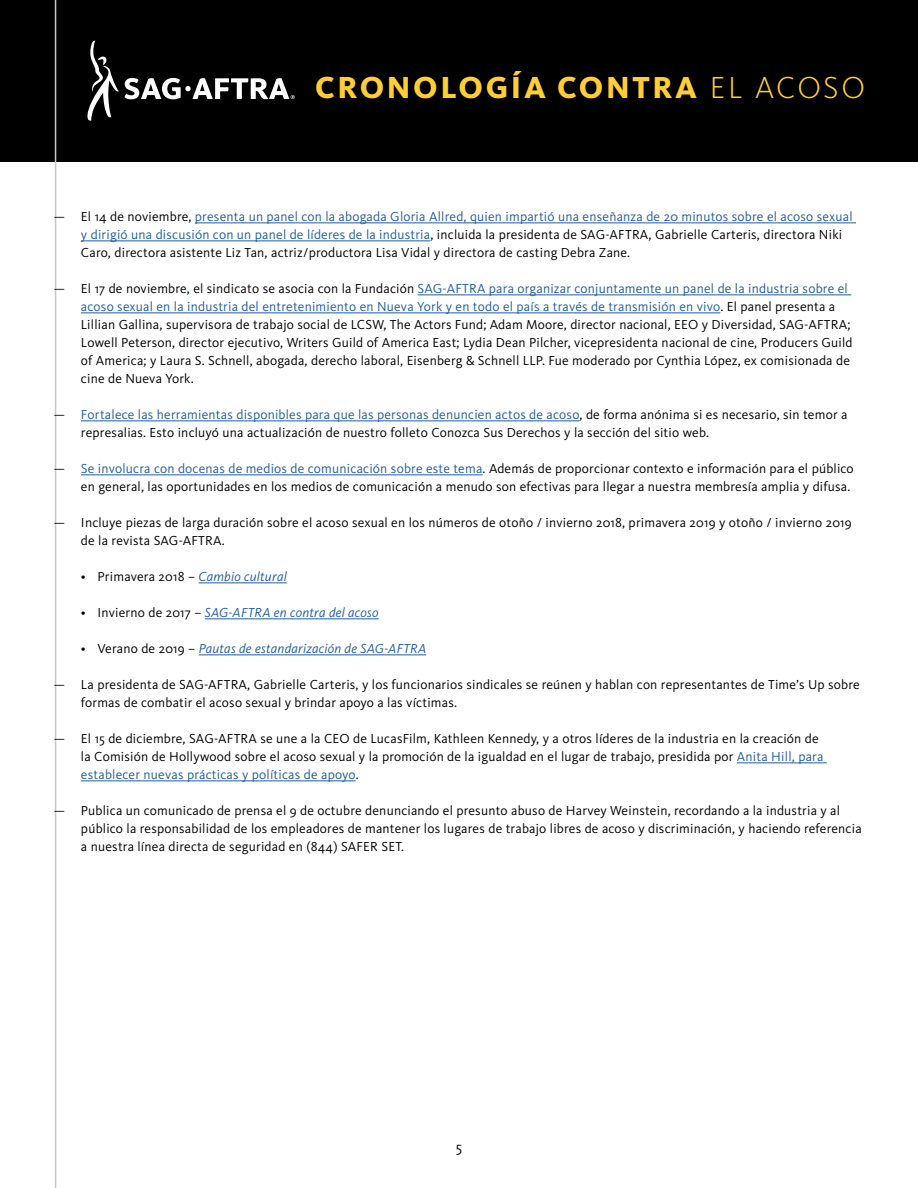
<style>
.page{position:relative;width:918px;height:1188px;background:#fff}
.page>*{position:absolute;margin:0;border:0;box-sizing:border-box;transform-origin:0 0}
.t1{font:800 31.5px "Kievit";letter-spacing:.085em;color:#ffce35}
.t2{font:15px "Kievit OT";color:#000}
.t3{font:13.5px/18px "Kievit OT";letter-spacing:.015em;color:#000}
.t4{font:italic 13.5px "Kievit OT";letter-spacing:.015em;color:#215e9e}
.s1{font-weight:300}
.s2{color:#215e9e}
.s3{font-style:italic;color:#215e9e}
.s4{font-style:normal;color:#000}
</style>
<div class="page">
<div style="left:0;top:0;width:918px;height:162px;background:#000"></div>
<hr style="left:55px;top:0;width:1px;height:1188px;background:#c7c9c8">
<svg style="left:87px;top:41px;width:32px;height:80px"></svg>
<svg style="left:125px;top:78px;width:170px;height:21px"></svg>
<hr style="left:195px;top:222px;width:661px;height:1px;background:#215e9e">
<hr style="left:81px;top:240px;width:349px;height:1px;background:#215e9e">
<hr style="left:418px;top:294px;width:433px;height:1px;background:#215e9e">
<hr style="left:81px;top:312px;width:639px;height:1px;background:#215e9e">
<hr style="left:81px;top:420px;width:499px;height:1px;background:#215e9e">
<hr style="left:81px;top:474px;width:402px;height:1px;background:#215e9e">
<hr style="left:199px;top:582px;width:88px;height:1px;background:#215e9e">
<hr style="left:205px;top:618px;width:174px;height:1px;background:#215e9e">
<hr style="left:199px;top:654px;width:227px;height:1px;background:#215e9e">
<hr style="left:737px;top:762px;width:90px;height:1px;background:#215e9e">
<hr style="left:81px;top:780px;width:275px;height:1px;background:#215e9e">
<h1 class="t1" style="left:315px;top:68px;width:551px">CRONOLOGÍA CONTRA <span class="s1">EL ACOSO</span></h1>
<p class="t3" style="left:81px;top:208px;width:773px;text-indent:-27px">— El 14 de noviembre, <span class="s2">presenta un panel con la abogada Gloria Allred, quien impartió una enseñanza de 20 minutos sobre el acoso sexual y dirigió una discusión con un panel de líderes de la industria</span>, incluida la presidenta de SAG-AFTRA, Gabrielle Carteris, directora Niki<br>Caro, directora asistente Liz Tan, actriz/productora Lisa Vidal y directora de casting Debra Zane.</p>
<p class="t3" style="left:81px;top:280px;width:773px;text-indent:-27px">— El 17 de noviembre, el sindicato se asocia con la Fundación <span class="s2">SAG-AFTRA para organizar conjuntamente un panel de la industria sobre el acoso sexual en la industria del entretenimiento en Nueva York y en todo el país a través de transmisión en vivo</span>. El panel presenta a Lillian Gallina, supervisora de trabajo social de LCSW, The Actors Fund; Adam Moore, director nacional, EEO y Diversidad, SAG-AFTRA; Lowell Peterson, director ejecutivo, Writers Guild of America East; Lydia Dean Pilcher, vicepresidenta nacional de cine, Producers Guild of America; y Laura S. Schnell, abogada, derecho laboral, Eisenberg &amp; Schnell LLP. Fue moderado por Cynthia López, ex comisionada de cine de Nueva York.</p>
<p class="t3" style="left:81px;top:406px;width:768px;text-indent:-27px">— <span class="s2">Fortalece las herramientas disponibles para que las personas denuncien actos de acoso</span>, de forma anónima si es necesario, sin temor a represalias. Esto incluyó una actualización de nuestro folleto Conozca Sus Derechos y la sección del sitio web.</p>
<p class="t3" style="left:54px;top:460px;width:801px;text-align:right">— <span class="s2">Se involucra con docenas de medios de comunicación sobre este tema</span>. Además de proporcionar contexto e información para el público en general, las oportunidades en los medios de comunicación a menudo son efectivas para llegar a nuestra membresía amplia y difusa.</p>
<p class="t3" style="left:81px;top:514px;width:772px;text-indent:-27px">— Incluye piezas de larga duración sobre el acoso sexual en los números de otoño / invierno 2018, primavera 2019 y otoño / invierno 2019 de la revista SAG-AFTRA.</p>
<p class="t3" style="left:81px;top:568px;width:207px">• Primavera 2018 – <span class="s3">Cambio cultural</span></p>
<p class="t4" style="left:81px;top:605px;width:299px"><span class="s4">• Invierno de 2017 –</span> SAG-AFTRA en contra del acoso</p>
<p class="t4" style="left:81px;top:641px;width:347px"><span class="s4">• Verano de 2019 –</span> Pautas de estandarización de SAG-AFTRA</p>
<p class="t3" style="left:81px;top:676px;width:780px;text-indent:-27px">— La presidenta de SAG-AFTRA, Gabrielle Carteris, y los funcionarios sindicales se reúnen y hablan con representantes de Time’s Up sobre formas de combatir el acoso sexual y brindar apoyo a las víctimas.</p>
<p class="t3" style="left:81px;top:730px;width:744px;text-indent:-27px">— El 15 de diciembre, SAG-AFTRA se une a la CEO de LucasFilm, Kathleen Kennedy, y a otros líderes de la industria en la creación de la Comisión de Hollywood sobre el acoso sexual y la promoción de la igualdad en el lugar de trabajo, presidida por <span class="s2">Anita Hill, para establecer nuevas prácticas y políticas de apoyo</span>.</p>
<p class="t3" style="left:81px;top:802px;width:782px;text-indent:-27px">— Publica un comunicado de prensa el 9 de octubre denunciando el presunto abuso de Harvey Weinstein, recordando a la industria y al público la responsabilidad de los empleadores de mantener los lugares de trabajo libres de acoso y discriminación, y haciendo referencia a nuestra línea directa de seguridad en (844) SAFER SET.</p>
<p class="t2" style="left:456px;top:1138px;width:8px">5</p>
</div>
